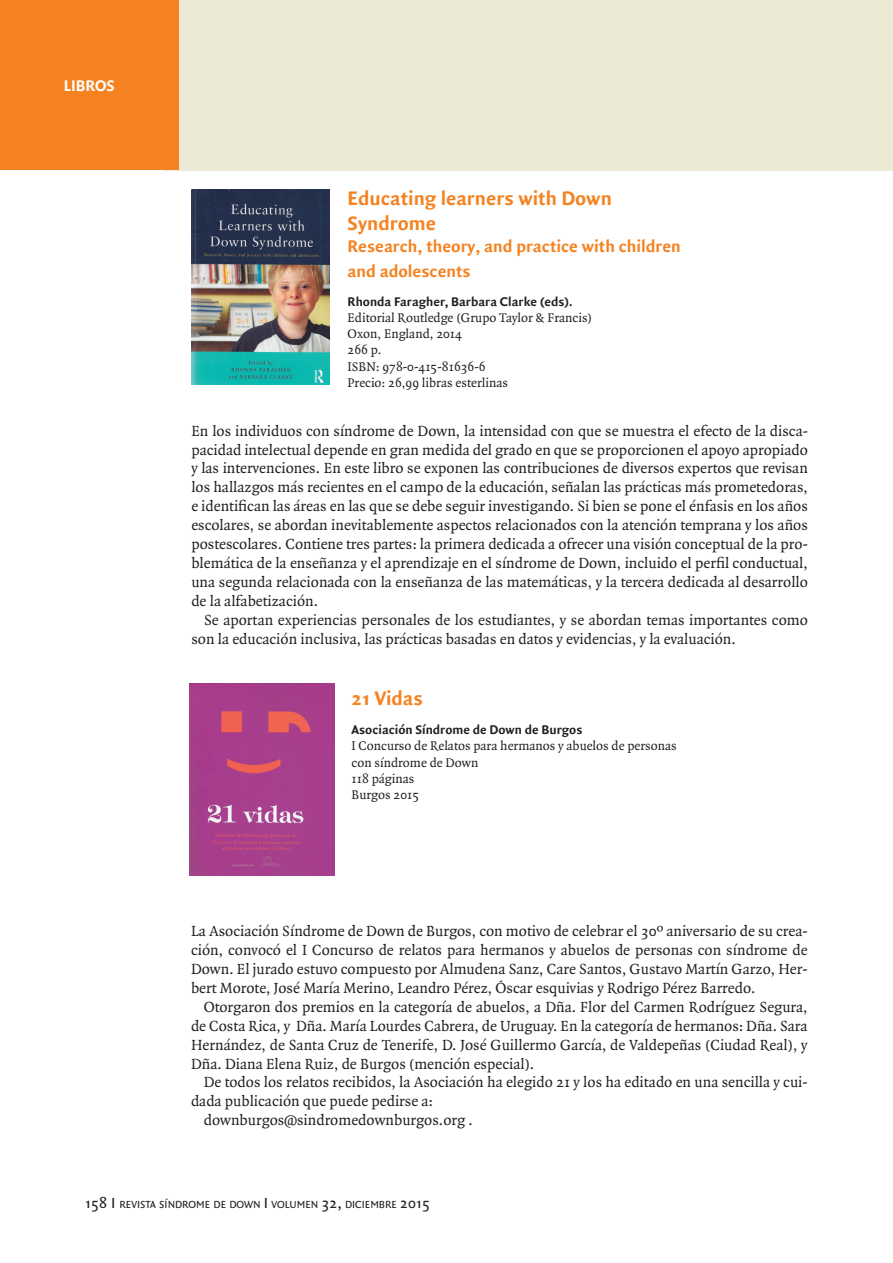
<style>
.page{position:relative;width:893px;height:1263px;background:#fff}
.page>*{position:absolute;margin:0;border:0;box-sizing:border-box;transform-origin:0 0}
.Libros_titular{font:700 21px/25.2px "Quadraat Sans";color:#f58220}
.Libros_titular-2{font:700 18px/25.2px "Quadraat Sans";color:#f58220}
.t1{font:700 16.5px "Quadraat Sans";color:#fff}
.Normal_sin_meter{font:15.75px/18.9px "Quadraat";color:#231f20;text-align:justify}
.Normal_sin_meter-2{font:13.5px/16.2px "Quadraat";color:#231f20}
.Libros_edita{font:700 13.5px "Quadraat Sans";color:#231f20}
.t2{font:10.95px "Quadraat Sans";color:#231f20}
.s1{font-size:15.75px}
</style>
<div class="page">
<div style="left:164px;top:0;width:729px;height:171px;background:#ecead5"></div>
<div style="left:0;top:0;width:179px;height:170px;background:#f58220"></div>
<img style="left:192px;top:189px;width:138px;height:195px">
<img style="left:190px;top:684px;width:145px;height:192px">
<p class="t1" style="left:64px;top:76px;width:52px">LIBROS</p>
<p class="Libros_titular" style="left:348px;top:186px;width:266px">Educating learners with Down<br>Syndrome</p>
<p class="Libros_titular-2" style="left:348px;top:234px;width:335px">Research, theory, and practice with children and adolescents</p>
<p class="Libros_edita" style="left:348px;top:294px;width:227px">Rhonda Faragher, Barbara Clarke (eds).</p>
<p class="Normal_sin_meter-2" style="left:348px;top:310px;width:246px">Editorial Routledge (Grupo Taylor &amp; Francis)</p>
<p class="Normal_sin_meter-2" style="left:348px;top:326px;width:116px">Oxon, England, 2014</p>
<p class="Normal_sin_meter-2" style="left:348px;top:342px;width:36px">266 p.</p>
<p class="Normal_sin_meter-2" style="left:348px;top:359px;width:139px">ISBN: 978-0-415-81636-6</p>
<p class="Normal_sin_meter-2" style="left:348px;top:375px;width:162px">Precio: 26,99 libras esterlinas</p>
<p class="Normal_sin_meter" style="left:191px;top:422px;width:618px">En los individuos con síndrome de Down, la intensidad con que se muestra el efecto de la disca&shy;pacidad intelectual depende en gran medida del grado en que se proporcionen el apoyo apropiado y las intervenciones. En este libro se exponen las contribuciones de diversos expertos que revisan los hallazgos más recientes en el campo de la educación, señalan las prácticas más prometedoras, e identifican las áreas en las que se debe seguir investigando. Si bien se pone el énfasis en los años escolares, se abordan inevitablemente aspectos relacionados con la atención temprana y los años postescolares. Contiene tres partes: la primera dedicada a ofrecer una visión conceptual de la pro&shy;blemática de la enseñanza y el aprendizaje en el síndrome de Down, incluido el perfil conductual, una segunda relacionada con la enseñanza de las matemáticas, y la tercera dedicada al desarrollo de la alfabetización.</p>
<p class="Normal_sin_meter" style="left:191px;top:611px;width:618px;text-indent:13px">Se aportan experiencias personales de los estudiantes, y se abordan temas importantes como son la educación inclusiva, las prácticas basadas en datos y evidencias, y la evaluación.</p>
<p class="Libros_titular" style="left:352px;top:687px;width:73px">21 Vidas</p>
<p class="Libros_edita" style="left:352px;top:722px;width:232px">Asociación Síndrome de Down de Burgos</p>
<p class="Normal_sin_meter-2" style="left:352px;top:738px;width:327px">I Concurso de Relatos para hermanos y abuelos de personas con síndrome de Down</p>
<p class="Normal_sin_meter-2" style="left:352px;top:771px;width:64px">118 páginas</p>
<p class="Normal_sin_meter-2" style="left:352px;top:787px;width:69px">Burgos 2015</p>
<p class="Normal_sin_meter" style="left:191px;top:922px;width:618px">La Asociación Síndrome de Down de Burgos, con motivo de celebrar el 30º aniversario de su crea&shy;ción, convocó el I Concurso de relatos para hermanos y abuelos de personas con síndrome de Down. El jurado estuvo compuesto por Almudena Sanz, Care Santos, Gustavo Martín Garzo, Her&shy;bert Morote, José María Merino, Leandro Pérez, Óscar esquivias y Rodrigo Pérez Barredo.</p>
<p class="Normal_sin_meter" style="left:191px;top:998px;width:618px;text-indent:13px">Otorgaron dos premios en la categoría de abuelos, a Dña. Flor del Carmen Rodríguez Segura, de Costa Rica, y Dña. María Lourdes Cabrera, de Uruguay. En la categoría de hermanos: Dña. Sara Hernández, de Santa Cruz de Tenerife, D. José Guillermo García, de Valdepeñas (Ciudad Real), y Dña. Diana Elena Ruiz, de Burgos (mención especial).</p>
<p class="Normal_sin_meter" style="left:191px;top:1073px;width:618px;text-indent:13px">De todos los relatos recibidos, la Asociación ha elegido 21 y los ha editado en una sencilla y cui&shy;dada publicación que puede pedirse a:</p>
<p class="Normal_sin_meter" style="left:204px;top:1111px;width:271px">downburgos@sindromedownburgos.org .</p>
<p class="t2" style="left:85px;top:1198px;width:347px"><span class="s1">158</span> <span class="s1">I</span> REVISTA SÍNDROME DE DOWN <span class="s1">I</span> VOLUMEN <span class="s1">32,</span> DICIEMBRE <span class="s1">2015</span></p>
</div>
